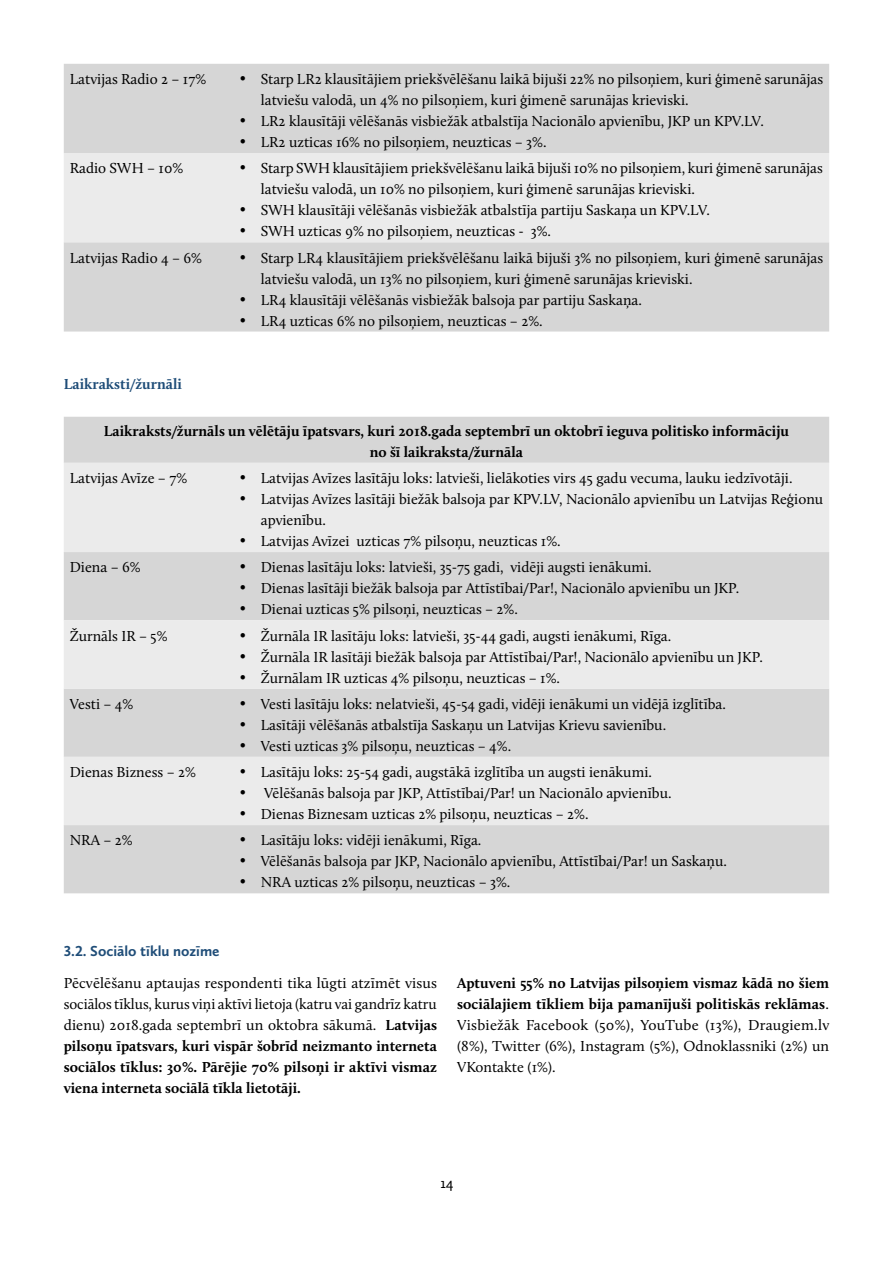
<style>
.page{position:relative;width:893px;height:1263px;background:#fff}
.page>*{position:absolute;margin:0;border:0;box-sizing:border-box;transform-origin:0 0}
.t1{font:15px/21px "Calluna";color:#000}
.t2{font:700 15px/21px "Calluna";color:#000;text-align:center}
.t3{font:700 15px "Calluna Sans";color:#1f4d78}
.t4{font:700 15px "Calluna";color:#1f4d78}
.t5{font:15px "Calluna Sans";color:#000}
.s1{font-weight:700}
</style>
<div class="page">
<div style="left:64px;top:64px;width:765px;height:268px;background:#d6d6d6"></div>
<div style="left:64px;top:153px;width:765px;height:89px;background:#ebebeb"></div>
<div style="left:64px;top:417px;width:765px;height:476px;background:#d6d6d6"></div>
<svg style="left:64px;top:463px;width:765px;height:362px;background:#e3e3e3"></svg>
<p class="t1" style="left:70px;top:68px;width:138px">Latvijas Radio 2 – 17%</p>
<p class="t1" style="left:261px;top:68px;width:564px;text-indent:-21px">• Starp LR2 klausītājiem priekšvēlēšanu laikā bijuši 22% no pilsoņiem, kuri ģimenē sarunājas latviešu valodā, un 4% no pilsoņiem, kuri ģimenē sarunājas krieviski.</p>
<p class="t1" style="left:240px;top:110px;width:526px">• LR2 klausītāji vēlēšanās visbiežāk atbalstīja Nacionālo apvienību, JKP un KPV.LV.</p>
<p class="t1" style="left:240px;top:131px;width:309px">• LR2 uzticas 16% no pilsoņiem, neuzticas – 3%.</p>
<p class="t1" style="left:70px;top:158px;width:115px">Radio SWH – 10%</p>
<p class="t1" style="left:261px;top:158px;width:564px;text-indent:-21px">• Starp SWH klausītājiem priekšvēlēšanu laikā bijuši 10% no pilsoņiem, kuri ģimenē sarunājas latviešu valodā, un 10% no pilsoņiem, kuri ģimenē sarunājas krieviski.</p>
<p class="t1" style="left:240px;top:200px;width:472px">• SWH klausītāji vēlēšanās visbiežāk atbalstīja partiju Saskaņa un KPV.LV.</p>
<p class="t1" style="left:240px;top:221px;width:313px">• SWH uzticas 9% no pilsoņiem, neuzticas - 3%.</p>
<p class="t1" style="left:70px;top:247px;width:134px">Latvijas Radio 4 – 6%</p>
<p class="t1" style="left:261px;top:247px;width:564px;text-indent:-21px">• Starp LR4 klausītājiem priekšvēlēšanu laikā bijuši 3% no pilsoņiem, kuri ģimenē sarunājas latviešu valodā, un 13% no pilsoņiem, kuri ģimenē sarunājas krieviski.</p>
<p class="t1" style="left:240px;top:289px;width:404px">• LR4 klausītāji vēlēšanās visbiežāk balsoja par partiju Saskaņa.</p>
<p class="t1" style="left:240px;top:310px;width:305px">• LR4 uzticas 6% no pilsoņiem, neuzticas – 2%.</p>
<p class="t4" style="left:64px;top:375px;width:120px">Laikraksti/žurnāli</p>
<p class="t2" style="left:104px;top:420px;width:687px">Laikraksts/žurnāls un vēlētāju īpatsvars, kuri 2018.gada septembrī un oktobrī ieguva politisko informāciju no šī laikraksta/žurnāla</p>
<p class="t1" style="left:70px;top:467px;width:119px">Latvijas Avīze – 7%</p>
<p class="t1" style="left:239px;top:467px;width:555px">• Latvijas Avīzes lasītāju loks: latvieši, lielākoties virs 45 gadu vecuma, lauku iedzīvotāji.</p>
<p class="t1" style="left:261px;top:488px;width:564px;text-indent:-21px">• Latvijas Avīzes lasītāji biežāk balsoja par KPV.LV, Nacionālo apvienību un Latvijas Reģionu apvienību.</p>
<p class="t1" style="left:239px;top:530px;width:323px">• Latvijas Avīzei uzticas 7% pilsoņu, neuzticas 1%.</p>
<p class="t1" style="left:70px;top:557px;width:72px">Diena – 6%</p>
<p class="t1" style="left:239px;top:557px;width:414px">• Dienas lasītāju loks: latvieši, 35-75 gadi, vidēji augsti ienākumi.</p>
<p class="t1" style="left:239px;top:578px;width:501px">• Dienas lasītāji biežāk balsoja par Attīstībai/Par!, Nacionālo apvienību un JKP.</p>
<p class="t1" style="left:239px;top:599px;width:280px">• Dienai uzticas 5% pilsoņi, neuzticas – 2%.</p>
<p class="t1" style="left:70px;top:625px;width:99px">Žurnāls IR – 5%</p>
<p class="t1" style="left:239px;top:625px;width:433px">• Žurnāla IR lasītāju loks: latvieši, 35-44 gadi, augsti ienākumi, Rīga.</p>
<p class="t1" style="left:239px;top:646px;width:525px">• Žurnāla IR lasītāji biežāk balsoja par Attīstībai/Par!, Nacionālo apvienību un JKP.</p>
<p class="t1" style="left:239px;top:667px;width:322px">• Žurnālam IR uzticas 4% pilsoņu, neuzticas – 1%.</p>
<p class="t1" style="left:70px;top:693px;width:65px">Vesti – 4%</p>
<p class="t1" style="left:239px;top:693px;width:488px">• Vesti lasītāju loks: nelatvieši, 45-54 gadi, vidēji ienākumi un vidējā izglītība.</p>
<p class="t1" style="left:239px;top:714px;width:428px">• Lasītāji vēlēšanās atbalstīja Saskaņu un Latvijas Krievu savienību.</p>
<p class="t1" style="left:239px;top:735px;width:273px">• Vesti uzticas 3% pilsoņu, neuzticas – 4%.</p>
<p class="t1" style="left:70px;top:761px;width:128px">Dienas Bizness – 2%</p>
<p class="t1" style="left:239px;top:761px;width:414px">• Lasītāju loks: 25-54 gadi, augstākā izglītība un augsti ienākumi.</p>
<p class="t1" style="left:239px;top:782px;width:434px">• Vēlēšanās balsoja par JKP, Attīstībai/Par! un Nacionālo apvienību.</p>
<p class="t1" style="left:239px;top:803px;width:350px">• Dienas Biznesam uzticas 2% pilsoņu, neuzticas – 2%.</p>
<p class="t1" style="left:70px;top:830px;width:64px">NRA – 2%</p>
<p class="t1" style="left:239px;top:830px;width:243px">• Lasītāju loks: vidēji ienākumi, Rīga.</p>
<p class="t1" style="left:239px;top:851px;width:489px">• Vēlēšanās balsoja par JKP, Nacionālo apvienību, Attīstībai/Par! un Saskaņu.</p>
<p class="t1" style="left:239px;top:872px;width:272px">• NRA uzticas 2% pilsoņu, neuzticas – 3%.</p>
<p class="t3" style="left:64px;top:942px;width:157px">3.2. Sociālo tīklu nozīme</p>
<p class="t1" style="left:64px;top:972px;width:375px;text-align:justify">Pēcvēlēšanu aptaujas respondenti tika lūgti atzīmēt visus sociālos tīklus, kurus viņi aktīvi lietoja (katru vai gandrīz katru dienu) 2018.gada septembrī un oktobra sākumā. <span class="s1">Latvijas pilsoņu īpatsvars, kuri vispār šobrīd neizmanto interneta sociālos tīklus: 30%. Pārējie 70% pilsoņi ir aktīvi vismaz viena interneta sociālā tīkla lietotāji.</span></p>
<p class="t1" style="left:457px;top:972px;width:374px"><span class="s1">Aptuveni 55% no Latvijas pilsoņiem vismaz kādā no šiem sociālajiem tīkliem bija pamanījuši politiskās reklāmas</span>.<br>Visbiežāk Facebook (50%), YouTube (13%), Draugiem.lv (8%), Twitter (6%), Instagram (5%), Odnoklassniki (2%) un VKontakte (1%).</p>
<p class="t5" style="left:440px;top:1174px;width:15px">14</p>
</div>
